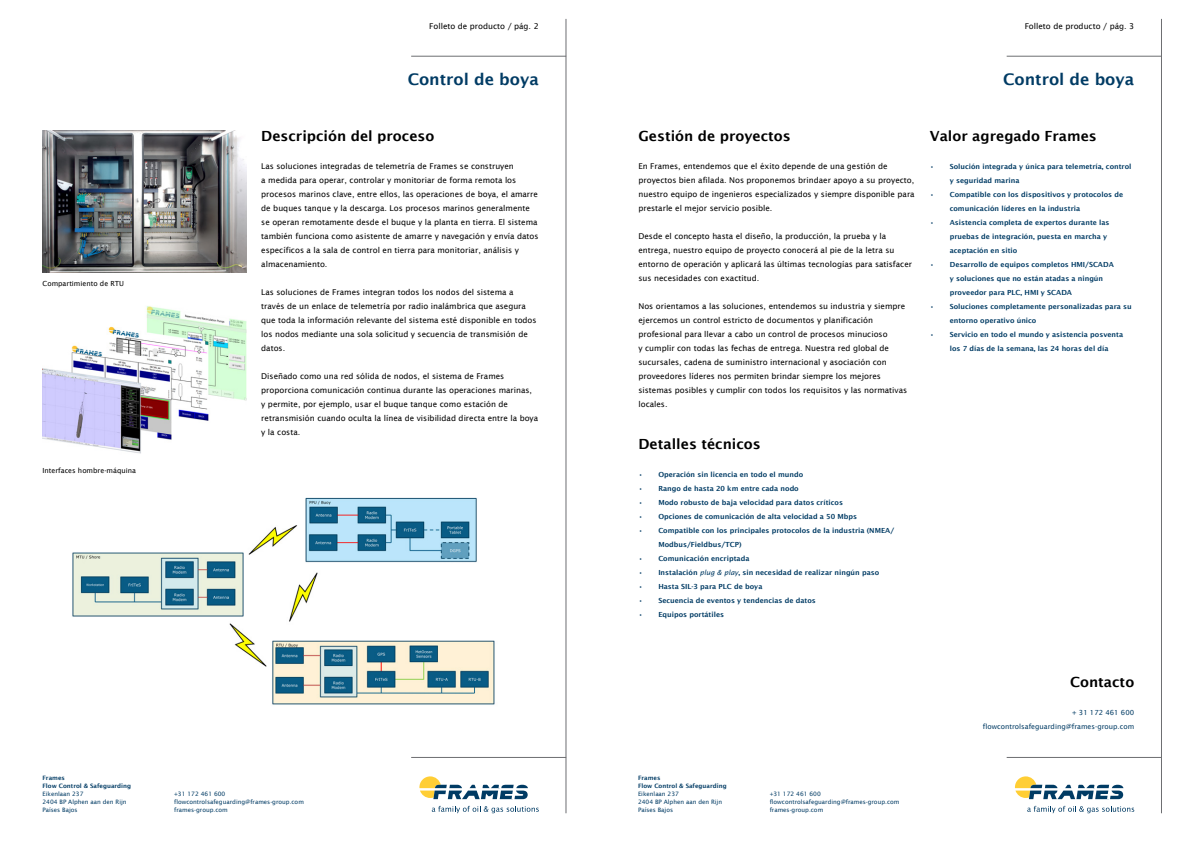
<style>
.page{position:relative;width:1191px;height:842px;background:#fff}
.page>*{position:absolute;margin:0;border:0;box-sizing:border-box;transform-origin:0 0}
.t1{font:600 16px "Lucida Sans";color:#003b64}
.t2{font:600 14px "Lucida Sans";color:#000}
.t3{font:8px/14px "Lucida Sans";color:#000}
.t4{font:600 7px/14px "Lucida Sans";color:#003b64}
.t5{font:7px/14px "Lucida Sans";color:#003b64;text-align:right}
.t6{font:7px "Lucida Sans";color:#000}
.t7{font:6px/8px "Lucida Sans";color:#003b64}
.t8{font:600 6px/8px "Lucida Sans";color:#003b64}
.s1{font-weight:400;font-style:italic}
</style>
<div class="page">
<hr style="left:1161px;top:19px;width:1px;height:794px;background:#6d6e71">
<hr style="left:1006px;top:56px;width:155px;height:1px;background:#6d6e71">
<hr style="left:1006px;top:757px;width:155px;height:1px;background:#6d6e71">
<svg style="left:1015px;top:776px;width:108px;height:23px"></svg>
<svg style="left:1027px;top:806px;width:107px;height:7px"></svg>
<hr style="left:565px;top:19px;width:1px;height:794px;background:#6d6e71">
<hr style="left:411px;top:56px;width:155px;height:1px;background:#6d6e71">
<hr style="left:411px;top:757px;width:155px;height:1px;background:#6d6e71">
<svg style="left:419px;top:776px;width:109px;height:23px"></svg>
<svg style="left:432px;top:806px;width:107px;height:7px"></svg>
<img style="left:43px;top:131px;width:204px;height:141px">
<img style="left:72px;top:497px;width:423px;height:208px">
<img style="left:43px;top:306px;width:204px;height:148px">
<p class="t6" style="left:43px;top:280px;width:83px">Compartimiento de RTU</p>
<p class="t6" style="left:43px;top:467px;width:95px">Interfaces hombre-máquina</p>
<p class="t8" style="left:43px;top:774px;width:90px">Frames<br>Flow Control &amp; Safeguarding</p>
<p class="t7" style="left:43px;top:790px;width:86px">Eikenlaan 237<br>2404 BP Alphen aan den Rijn<br>Países Bajos</p>
<p class="t3" style="left:429px;top:19px;width:111px">Folleto de producto / pág. 2</p>
<p class="t3" style="left:1024px;top:19px;width:111px">Folleto de producto / pág. 3</p>
<h1 class="t1" style="left:408px;top:70px;width:133px">Control de boya</h1>
<h1 class="t1" style="left:1003px;top:70px;width:133px">Control de boya</h1>
<h2 class="t2" style="left:261px;top:128px;width:175px">Descripción del proceso</h2>
<p class="t3" style="left:261px;top:159px;width:279px">Las soluciones integradas de telemetría de Frames se construyen<br>a medida para operar, controlar y monitoriar de forma remota los procesos marinos clave, entre ellos, las operaciones de boya, el amarre de buques tanque y la descarga. Los procesos marinos generalmente se operan remotamente desde el buque y la planta en tierra. El sistema también funciona como asistente de amarre y navegación y envía datos específicos a la sala de control en tierra para monitoriar, análisis y almacenamiento.</p>
<p class="t3" style="left:261px;top:285px;width:277px">Las soluciones de Frames integran todos los nodos del sistema a través de un enlace de telemetría por radio inalámbrica que asegura que toda la información relevante del sistema esté disponible en todos los nodos mediante una sola solicitud y secuencia de transmisión de datos.</p>
<p class="t3" style="left:261px;top:369px;width:278px">Diseñado como una red sólida de nodos, el sistema de Frames proporciona comunicación continua durante las operaciones marinas, y permite, por ejemplo, usar el buque tanque como estación de retransmisión cuando oculta la línea de visibilidad directa entre la boya y la costa.</p>
<h2 class="t2" style="left:638px;top:128px;width:154px">Gestión de proyectos</h2>
<p class="t3" style="left:638px;top:159px;width:278px">En Frames, entendemos que el éxito depende de una gestión de proyectos bien afilada. Nos proponemos brindaer apoyo a su proyecto, nuestro equipo de ingenieros especializados y siempre disponible para prestarle el mejor servicio posible.</p>
<p class="t3" style="left:638px;top:229px;width:275px">Desde el concepto hasta el diseño, la producción, la prueba y la entrega, nuestro equipo de proyecto conocerá al pie de la letra su entorno de operación y aplicará las últimas tecnologías para satisfacer sus necesidades con exactitud.</p>
<p class="t3" style="left:638px;top:299px;width:270px">Nos orientamos a las soluciones, entendemos su industria y siempre ejercemos un control estricto de documentos y planificación profesional para llevar a cabo un control de procesos minucioso<br>y cumplir con todas las fechas de entrega. Nuestra red global de sucursales, cadena de suministro internacional y asociación con proveedores líderes nos permiten brindar siempre los mejores sistemas posibles y cumplir con todos los requisitos y las normativas locales.</p>
<h2 class="t2" style="left:638px;top:436px;width:124px">Detalles técnicos</h2>
<p class="t4" style="left:638px;top:468px;width:166px">• Operación sin licencia en todo el mundo</p>
<p class="t4" style="left:638px;top:482px;width:162px">• Rango de hasta 20 km entre cada nodo</p>
<p class="t4" style="left:638px;top:496px;width:206px">• Modo robusto de baja velocidad para datos críticos</p>
<p class="t4" style="left:638px;top:510px;width:220px">• Opciones de comunicación de alta velocidad a 50 Mbps</p>
<p class="t4" style="left:658px;top:524px;width:237px;text-indent:-20px">• Compatible con los principales protocolos de la industria (NMEA/<br>Modbus/Fieldbus/TCP)</p>
<p class="t4" style="left:638px;top:552px;width:112px">• Comunicación encriptada</p>
<p class="t4" style="left:638px;top:566px;width:242px">• Instalación <span class="s1">plug &amp; play</span>, sin necesidad de realizar ningún paso</p>
<p class="t4" style="left:638px;top:580px;width:125px">• Hasta SIL-3 para PLC de boya</p>
<p class="t4" style="left:638px;top:594px;width:179px">• Secuencia de eventos y tendencias de datos</p>
<p class="t4" style="left:638px;top:608px;width:87px">• Equipos portátiles</p>
<h2 class="t2" style="left:930px;top:128px;width:168px">Valor agregado Frames</h2>
<p class="t4" style="left:949px;top:160px;width:183px;text-indent:-20px">• Solución integrada y única para telemetría, control y seguridad marina</p>
<p class="t4" style="left:949px;top:188px;width:175px;text-indent:-20px">• Compatible con los dispositivos y protocolos de comunicación líderes en la industria</p>
<p class="t4" style="left:949px;top:216px;width:161px;text-indent:-20px">• Asistencia completa de expertos durante las pruebas de integración, puesta en marcha y aceptación en sitio</p>
<p class="t4" style="left:949px;top:258px;width:166px;text-indent:-20px">• Desarrollo de equipos completos HMI/SCADA y soluciones que no están atadas a ningún proveedor para PLC, HMI y SCADA</p>
<p class="t4" style="left:949px;top:300px;width:183px;text-indent:-20px">• Soluciones completamente personalizadas para su entorno operativo único</p>
<p class="t4" style="left:949px;top:328px;width:175px;text-indent:-20px">• Servicio en todo el mundo y asistencia posventa los 7 días de la semana, las 24 horas del día</p>
<p class="t8" style="left:638px;top:774px;width:90px">Frames<br>Flow Control &amp; Safeguarding</p>
<p class="t7" style="left:638px;top:790px;width:86px">Eikenlaan 237<br>2404 BP Alphen aan den Rijn<br>Países Bajos</p>
<p class="t7" style="left:174px;top:790px;width:131px">+31 172 461 600 flowcontrolsafeguarding@frames-group.com frames-group.com</p>
<p class="t7" style="left:769px;top:790px;width:131px">+31 172 461 600 flowcontrolsafeguarding@frames-group.com frames-group.com</p>
<h2 class="t2" style="left:1070px;top:674px;width:66px">Contacto</h2>
<p class="t5" style="left:983px;top:706px;width:153px">+ 31 172 461 600 flowcontrolsafeguarding@frames-group.com</p>
</div>
